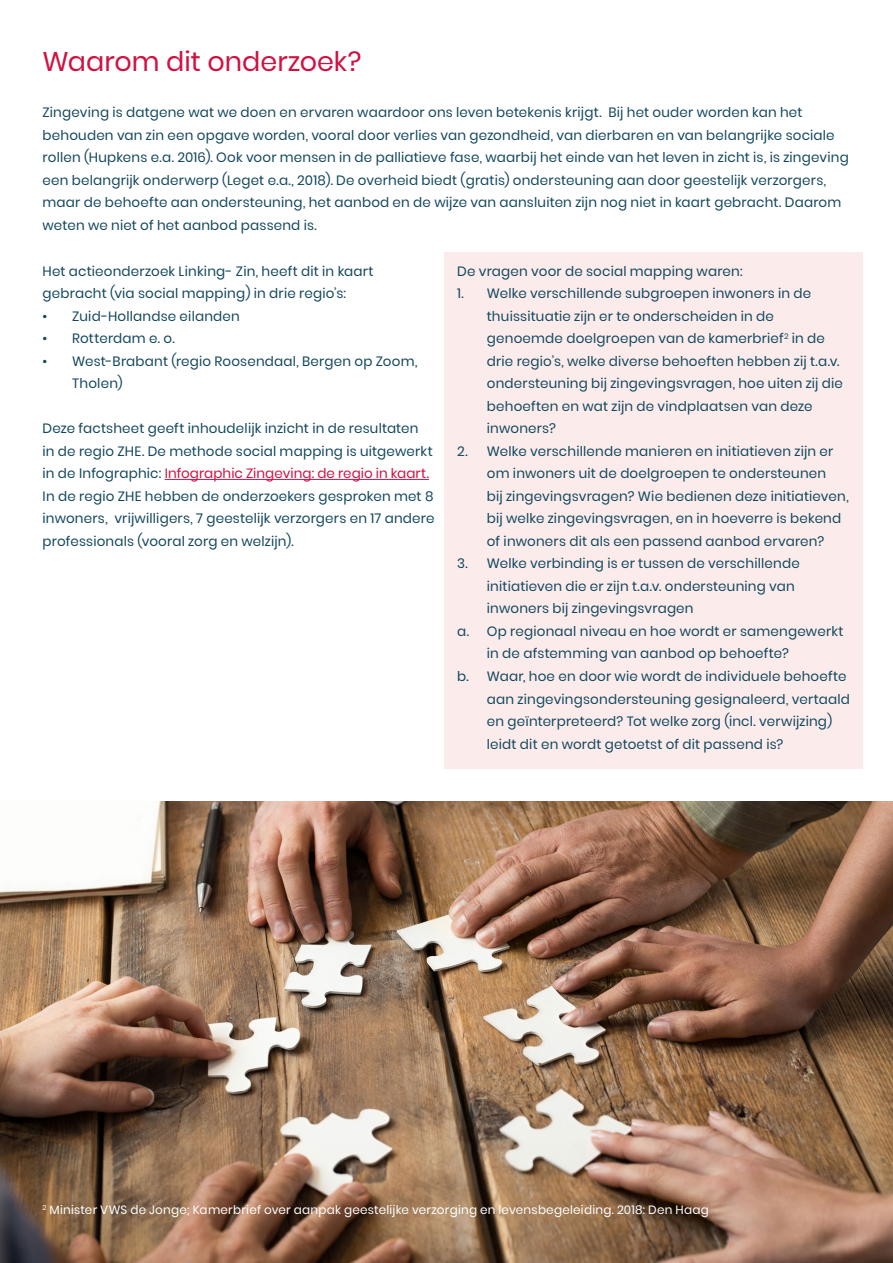
<style>
.page{position:relative;width:893px;height:1263px;background:#fff}
.page>*{position:absolute;margin:0;border:0;box-sizing:border-box;transform-origin:0 0}
.t1{font:27px "Poppins";color:#d01142}
.t2{font:13.5px/22.5px "Poppins";letter-spacing:.015em;color:#13475e}
.t3{font:12px "Poppins";letter-spacing:.02em;color:#fff}
.s1{color:#d01142}
</style>
<div class="page">
<div style="left:444px;top:252px;width:419px;height:517px;background:#fbeceb"></div>
<hr style="left:165px;top:479px;width:264px;height:1px;background:#d01142">
<img style="left:0;top:801px;width:893px;height:462px">
<h1 class="t1" style="left:43px;top:46px;width:320px">Waarom dit onderzoek?</h1>
<p class="t2" style="left:43px;top:101px;width:808px">Zingeving is datgene wat we doen en ervaren waardoor ons leven betekenis krijgt. Bij het ouder worden kan het behouden van zin een opgave worden, vooral door verlies van gezondheid, van dierbaren en van belangrijke sociale rollen (Hupkens e.a. 2016). Ook voor mensen in de palliatieve fase, waarbij het einde van het leven in zicht is, is zingeving een belangrijk onderwerp (Leget e.a., 2018). De overheid biedt (gratis) ondersteuning aan door geestelijk verzorgers, maar de behoefte aan ondersteuning, het aanbod en de wijze van aansluiten zijn nog niet in kaart gebracht. Daarom weten we niet of het aanbod passend is.</p>
<p class="t2" style="left:43px;top:260px;width:333px">Het actieonderzoek Linking- Zin, heeft dit in kaart gebracht (via social mapping) in drie regio’s:</p>
<p class="t2" style="left:43px;top:305px;width:199px">• Zuid-Hollandse eilanden</p>
<p class="t2" style="left:43px;top:327px;width:134px">• Rotterdam e. o.</p>
<p class="t2" style="left:72px;top:350px;width:347px;text-indent:-30px">• West-Brabant (regio Roosendaal, Bergen op Zoom,<br>Tholen)</p>
<p class="t2" style="left:43px;top:417px;width:393px">Deze factsheet geeft inhoudelijk inzicht in de resultaten<br>in de regio ZHE. De methode social mapping is uitgewerkt in de Infographic: <span class="s1">Infographic Zingeving: de regio in kaart.<br></span>In de regio ZHE hebben de onderzoekers gesproken met 8 inwoners, vrijwilligers, 7 geestelijk verzorgers en 17 andere professionals (vooral zorg en welzijn).</p>
<p class="t2" style="left:457px;top:260px;width:287px">De vragen voor de social mapping waren:</p>
<p class="t2" style="left:487px;top:282px;width:358px;text-indent:-30px">1. Welke verschillende subgroepen inwoners in de thuissituatie zijn er te onderscheiden in de genoemde doelgroepen van de kamerbrief<sup>2</sup> in de drie regio’s, welke diverse behoeften hebben zij t.a.v. ondersteuning bij zingevingsvragen, hoe uiten zij die behoeften en wat zijn de vindplaatsen van deze inwoners?</p>
<p class="t2" style="left:487px;top:440px;width:363px;text-indent:-30px">2. Welke verschillende manieren en initiatieven zijn er om inwoners uit de doelgroepen te ondersteunen<br>bij zingevingsvragen? Wie bedienen deze initiatieven, bij welke zingevingsvragen, en in hoeverre is bekend of inwoners dit als een passend aanbod ervaren?</p>
<p class="t2" style="left:457px;top:552px;width:344px">3. Welke verbinding is er tussen de verschillende</p>
<p class="t2" style="left:487px;top:575px;width:309px">initiatieven die er zijn t.a.v. ondersteuning van</p>
<p class="t2" style="left:487px;top:597px;width:208px">inwoners bij zingevingsvragen</p>
<p class="t2" style="left:457px;top:620px;width:388px">a. Op regionaal niveau en hoe wordt er samengewerkt</p>
<p class="t2" style="left:487px;top:642px;width:304px">in de afstemming van aanbod op behoefte?</p>
<p class="t2" style="left:457px;top:665px;width:391px">b. Waar, hoe en door wie wordt de individuele behoefte</p>
<p class="t2" style="left:487px;top:688px;width:365px">aan zingevingsondersteuning gesignaleerd, vertaald</p>
<p class="t2" style="left:487px;top:710px;width:347px">en geïnterpreteerd? Tot welke zorg (incl. verwijzing)</p>
<p class="t2" style="left:487px;top:733px;width:298px">leidt dit en wordt getoetst of dit passend is?</p>
<p class="t3" style="left:43px;top:1203px;width:668px"><sup>2</sup> Minister VWS de Jonge; Kamerbrief over aanpak geestelijke verzorging en levensbegeleiding. 2018: Den Haag</p>
</div>
